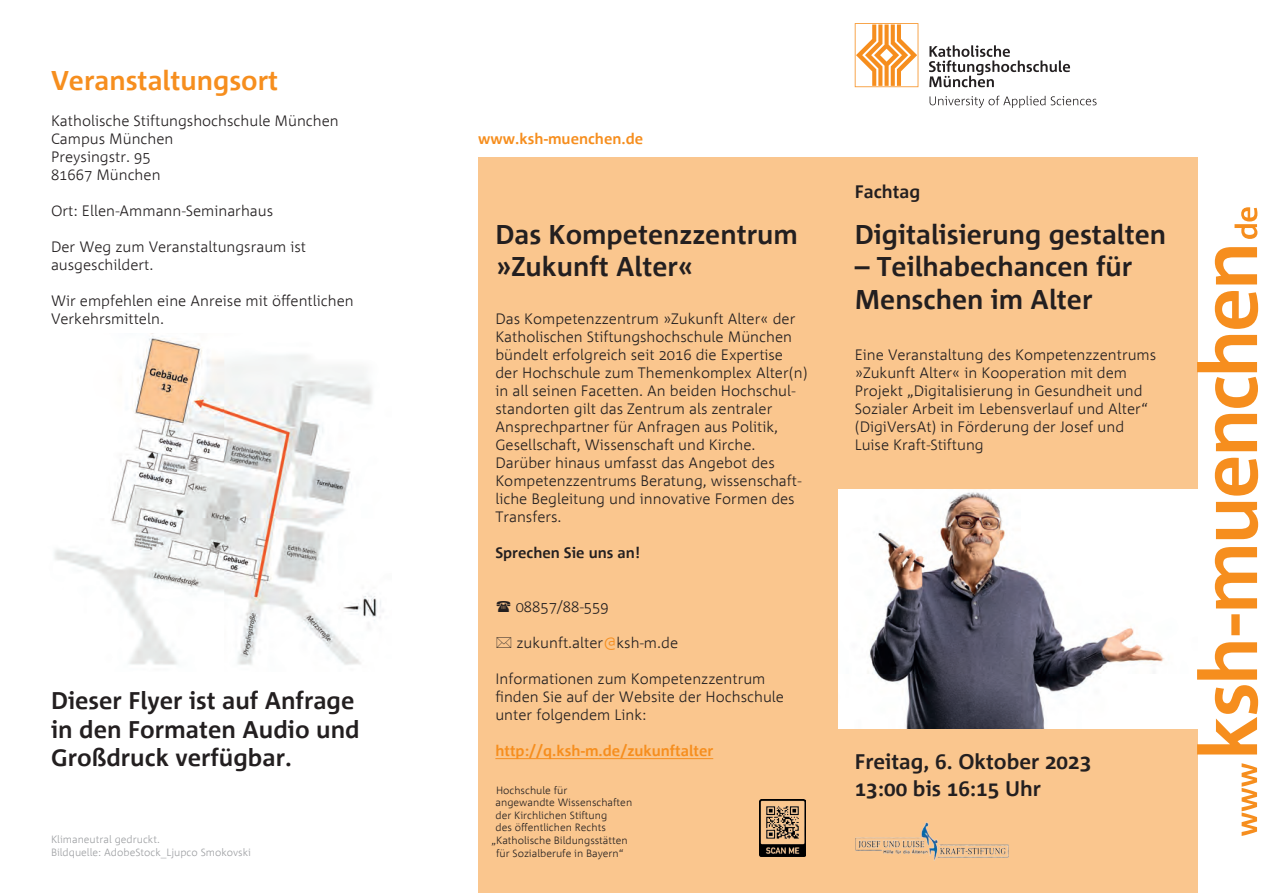
<style>
.page{position:relative;width:1263px;height:893px;background:#fff}
.page>*{position:absolute;margin:0;border:0;box-sizing:border-box;transform-origin:0 0}
.t1{font:700 27px/32.4px "Corpid";color:#231f20}
.t2{font:700 27px "Corpid";color:#f68e1e}
.t3{font:700 24px/28.8px "Corpid";color:#231f20}
.t4{font:700 21px/27px "Corpid";color:#231f20}
.t5{font:700 18px "Corpid";color:#231f20}
.t6{font:300 15px/18px "Corpid";color:#231f20}
.t7{font:700 15px "Corpid";color:#f68e1e}
.t8{font:700 15px "Corpid";color:#231f20}
.t9{font:300 10.5px "Corpid";color:#231f20}
.t10{font:300 10.5px/12.6px "Corpid";color:#9d9fa2}
.s1{color:#f68e1e}
</style>
<div class="page">
<div style="left:838px;top:157px;width:359px;height:736px;background:#fac68e"></div>
<div style="left:478px;top:157px;width:360px;height:736px;background:#fac68e"></div>
<img style="left:838px;top:489px;width:359px;height:240px">
<svg style="left:855px;top:23px;width:63px;height:64px"></svg>
<svg style="left:929px;top:45px;width:167px;height:63px"></svg>
<svg style="left:1197px;top:207px;width:61px;height:629px"></svg>
<hr style="left:495px;top:758px;width:218px;height:1px;background:#f68e1e">
<img style="left:759px;top:799px;width:46px;height:57px">
<img style="left:54px;top:336px;width:329px;height:329px">
<img style="left:855px;top:823px;width:154px;height:37px">
<h1 class="t2" style="left:51px;top:64px;width:229px">Veranstaltungsort</h1>
<p class="t6" style="left:51px;top:111px;width:289px">Katholische Stiftungshochschule München<br>Campus München<br>Preysingstr. 95<br>81667 München</p>
<p class="t6" style="left:51px;top:201px;width:224px">Ort: Ellen-Ammann-Seminarhaus</p>
<p class="t6" style="left:51px;top:237px;width:257px">Der Weg zum Veranstaltungsraum ist ausgeschildert.</p>
<p class="t6" style="left:51px;top:291px;width:304px">Wir empfehlen eine Anreise mit öffentlichen<br>Verkehrsmitteln.</p>
<h2 class="t3" style="left:51px;top:685px;width:310px">Dieser Flyer ist auf Anfrage in den Formaten Audio und<br>Großdruck verfügbar.</h2>
<p class="t10" style="left:51px;top:833px;width:201px">Klimaneutral gedruckt.<br>Bildquelle: AdobeStock_Ljupco Smokovski</p>
<p class="t7" style="left:478px;top:130px;width:166px">www.ksh-muenchen.de</p>
<h1 class="t1" style="left:495px;top:218px;width:304px">Das Kompetenzzentrum »Zukunft Alter«</h1>
<p class="t6" style="left:495px;top:309px;width:314px">Das Kompetenzzentrum »Zukunft Alter« der Katholischen Stiftungshochschule München bündelt erfolgreich seit 2016 die Expertise der Hochschule zum Themenkomplex Alter(n) in all seinen Facetten. An beiden Hochschul&shy;standorten gilt das Zentrum als zentraler Ansprechpartner für Anfragen aus Politik, Gesellschaft, Wissenschaft und Kirche.<br>Darüber hinaus umfasst das Angebot des Kompetenzzentrums Beratung, wissenschaft&shy;liche Begleitung und innovative Formen des Transfers.</p>
<p class="t8" style="left:495px;top:544px;width:146px">Sprechen Sie uns an!</p>
<p class="t6" style="left:516px;top:597px;width:94px">08857/88-559</p>
<p class="t6" style="left:516px;top:633px;width:163px">zukunft.alter<span class="s1">@</span>ksh-m.de</p>
<p class="t6" style="left:495px;top:669px;width:290px">Informationen zum Kompetenzzentrum finden Sie auf der Website der Hochschule unter folgendem Link:</p>
<p class="t7" style="left:495px;top:742px;width:219px">http://q.ksh-m.de/zukunftalter</p>
<p class="t9" style="left:496px;top:783px;width:73px">Hochschule für</p>
<p class="t9" style="left:496px;top:796px;width:138px">angewandte Wissenschaften</p>
<p class="t9" style="left:495px;top:809px;width:113px">der Kirchlichen Stiftung</p>
<p class="t9" style="left:495px;top:821px;width:112px">des öffentlichen Rechts</p>
<p class="t9" style="left:491px;top:834px;width:138px">„Katholische Bildungsstätten</p>
<p class="t9" style="left:496px;top:846px;width:129px">für Sozialberufe in Bayern“</p>
<p class="t5" style="left:855px;top:180px;width:67px">Fachtag</p>
<h1 class="t1" style="left:855px;top:218px;width:313px">Digitalisierung gestalten</h1>
<h1 class="t1" style="left:855px;top:250px;width:279px">– Teilhabechancen für<br>Menschen im Alter</h1>
<p class="t6" style="left:855px;top:345px;width:303px">Eine Veranstaltung des Kompetenzzentrums »Zukunft Alter« in Kooperation mit dem Projekt „Digitalisierung in Gesundheit und Sozialer Arbeit im Lebensverlauf und Alter“ (DigiVersAt) in Förderung der Josef und Luise Kraft-Stiftung</p>
<h3 class="t4" style="left:855px;top:747px;width:238px">Freitag, 6. Oktober 2023<br>13:00 bis 16:15 Uhr</h3>
</div>
